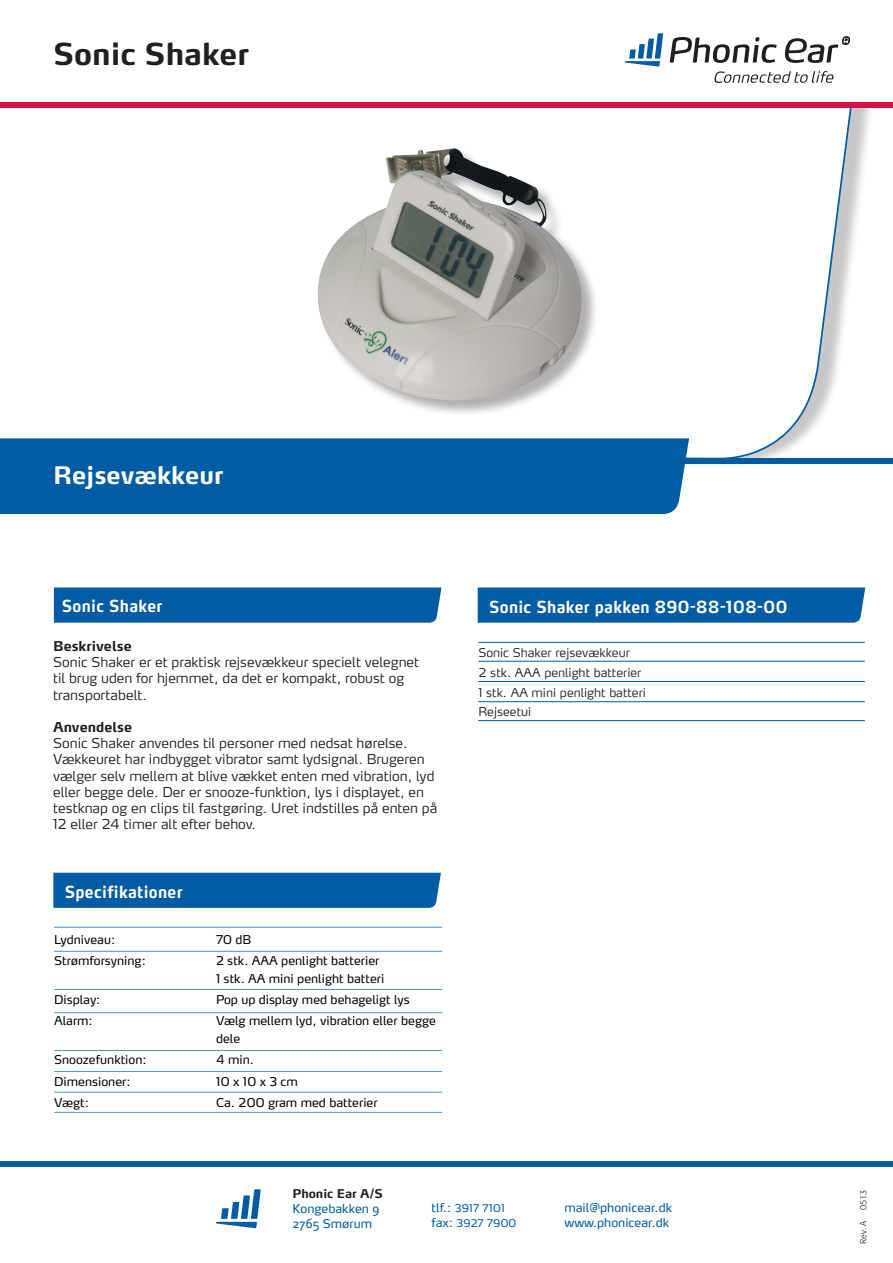
<style>
.page{position:relative;width:893px;height:1263px;background:#fff}
.page>*{position:absolute;margin:0;border:0;box-sizing:border-box;transform-origin:0 0}
.t1{font:700 30px "Max Pro";color:#231f20}
.t2{font:700 24px "Max Pro";color:#fff}
.t3{font:700 16.5px "Max Pro";letter-spacing:.02em;color:#fff;scale:.9 1}
.t4{font:300 13.5px/16.2px "Max Pro";color:#231f20}
.t5{font:700 13.5px "Max Pro";color:#231f20}
.Brødtekst{font:12px/18px "Max Pro";color:#000}
.Paragraph_Style_1{font:300 12px "Max Pro";color:#231f20}
.t6{font:12px/15px "Max Pro";color:#015ca3}
.t7{font:700 12px "Max Pro";color:#231f20}
.t8{font:10.5px/15px "Max Pro";letter-spacing:.015em;color:#015ca3}
.t9{font:300 9px "Formata";color:#231f20}
.s1{font-size:12px}
</style>
<div class="page">
<div style="left:0;top:1161px;width:893px;height:6px;background:#015ca3"></div>
<svg style="left:216px;top:1189px;width:45px;height:39px"></svg>
<svg style="left:689px;top:108px;width:182px;height:350px"></svg>
<div style="left:0;top:458px;width:893px;height:6px;background:#015ca3"></div>
<svg style="left:625px;top:33px;width:38px;height:34px"></svg>
<svg style="left:670px;top:37px;width:107px;height:26px"></svg>
<svg style="left:714px;top:71px;width:120px;height:12px"></svg>
<svg style="left:785px;top:36px;width:65px;height:27px"></svg>
<div style="left:0;top:102px;width:893px;height:6px;background:#d60f48"></div>
<div style="left:54px;top:587px;width:387px;height:36px;background:#015ca3"></div>
<div style="left:0;top:438px;width:689px;height:76px;background:#015ca3"></div>
<div style="left:478px;top:587px;width:387px;height:36px;background:#015ca3"></div>
<hr style="left:478px;top:642px;width:387px;height:1px;background:#015ca3">
<hr style="left:478px;top:661px;width:387px;height:1px;background:#015ca3">
<hr style="left:478px;top:681px;width:387px;height:1px;background:#015ca3">
<hr style="left:478px;top:701px;width:387px;height:1px;background:#015ca3">
<hr style="left:478px;top:720px;width:387px;height:1px;background:#015ca3">
<div style="left:53px;top:873px;width:388px;height:35px;background:#015ca3"></div>
<div style="left:318px;top:149px;width:281px;height:269px;background:#231f20;opacity:.35"></div>
<img style="left:317px;top:148px;width:269px;height:259px">
<hr style="left:54px;top:1071px;width:388px;height:1px;background:#5593be">
<hr style="left:54px;top:989px;width:388px;height:1px;background:#5593be">
<hr style="left:54px;top:1050px;width:388px;height:1px;background:#5593be">
<hr style="left:54px;top:1092px;width:388px;height:1px;background:#5593be">
<hr style="left:54px;top:951px;width:388px;height:1px;background:#5593be">
<hr style="left:54px;top:1112px;width:388px;height:1px;background:#5593be">
<hr style="left:54px;top:1012px;width:388px;height:1px;background:#5593be">
<hr style="left:54px;top:927px;width:388px;height:1px;background:#5593be">
<p class="t1" style="left:53px;top:29px;width:197px">Sonic Shaker</p>
<p class="t2" style="left:53px;top:455px;width:172px">Rejsevækkeur</p>
<p class="t3" style="left:62px;top:592px;width:113px">Sonic Shaker</p>
<p class="t5" style="left:53px;top:635px;width:80px">Beskrivelse</p>
<p class="t4" style="left:53px;top:653px;width:368px">Sonic Shaker er et praktisk rejsevækkeur specielt velegnet til brug uden for hjemmet, da det er kompakt, robust og transportabelt.</p>
<p class="t5" style="left:53px;top:716px;width:81px">Anvendelse</p>
<p class="t4" style="left:53px;top:734px;width:386px">Sonic Shaker anvendes til personer med nedsat hørelse.<br>Vækkeuret har indbygget vibrator samt lydsignal. Brugeren vælger selv mellem at blive vækket enten med vibration, lyd eller begge dele. Der er snooze-funktion, lys i displayet, en testknap og en clips til fastgøring. Uret indstilles på enten på 12 eller 24 timer alt efter behov.</p>
<p class="t3" style="left:65px;top:878px;width:133px">Specifikationer</p>
<p class="Brødtekst" style="left:54px;top:930px;width:63px">Lydniveau:</p>
<p class="Brødtekst" style="left:216px;top:930px;width:37px">70 dB</p>
<p class="Brødtekst" style="left:54px;top:951px;width:93px">Strømforsyning:</p>
<p class="Brødtekst" style="left:216px;top:951px;width:165px">2 stk. AAA penlight batterier</p>
<p class="Brødtekst" style="left:216px;top:969px;width:170px">1 stk. AA mini penlight batteri</p>
<p class="Brødtekst" style="left:54px;top:990px;width:48px">Display:</p>
<p class="Brødtekst" style="left:216px;top:990px;width:195px">Pop up display med behageligt lys</p>
<p class="Brødtekst" style="left:54px;top:1011px;width:40px">Alarm:</p>
<p class="Brødtekst" style="left:216px;top:1011px;width:221px">Vælg mellem lyd, vibration eller begge dele</p>
<p class="Brødtekst" style="left:54px;top:1050px;width:94px">Snoozefunktion:</p>
<p class="Brødtekst" style="left:216px;top:1050px;width:39px">4 min.</p>
<p class="Brødtekst" style="left:54px;top:1071px;width:78px">Dimensioner:</p>
<p class="Brødtekst" style="left:216px;top:1071px;width:83px">10 x 10 x 3 cm</p>
<p class="Brødtekst" style="left:54px;top:1092px;width:36px">Vægt:</p>
<p class="Brødtekst" style="left:216px;top:1092px;width:163px">Ca. 200 gram med batterier</p>
<p class="t3" style="left:489px;top:593px;width:333px">Sonic Shaker pakken 890-88-108-00</p>
<p class="Paragraph_Style_1" style="left:478px;top:642px;width:153px">Sonic Shaker rejsevækkeur</p>
<p class="Paragraph_Style_1" style="left:478px;top:663px;width:165px">2 stk. AAA penlight batterier</p>
<p class="Paragraph_Style_1" style="left:478px;top:683px;width:169px">1 stk. AA mini penlight batteri</p>
<p class="Paragraph_Style_1" style="left:478px;top:702px;width:54px">Rejseetui</p>
<p class="t7" style="left:293px;top:1183px;width:92px">Phonic Ear A/S</p>
<p class="t6" style="left:293px;top:1199px;width:88px">Kongebakken 9<br>2765 Smørum</p>
<p class="t8" style="left:431px;top:1200px;width:86px"><span class="s1">tlf.:</span> 3917 7101 <span class="s1">fax:</span> 3927 7900</p>
<p class="t6" style="left:564px;top:1199px;width:109px">mail@phonicear.dk</p>
<p class="t6" style="left:564px;top:1214px;width:106px">www.phonicear.dk</p>
<p class="t9" style="left:858px;top:1244px;width:55px;rotate:-90deg">Rev. A 0513</p>
</div>
